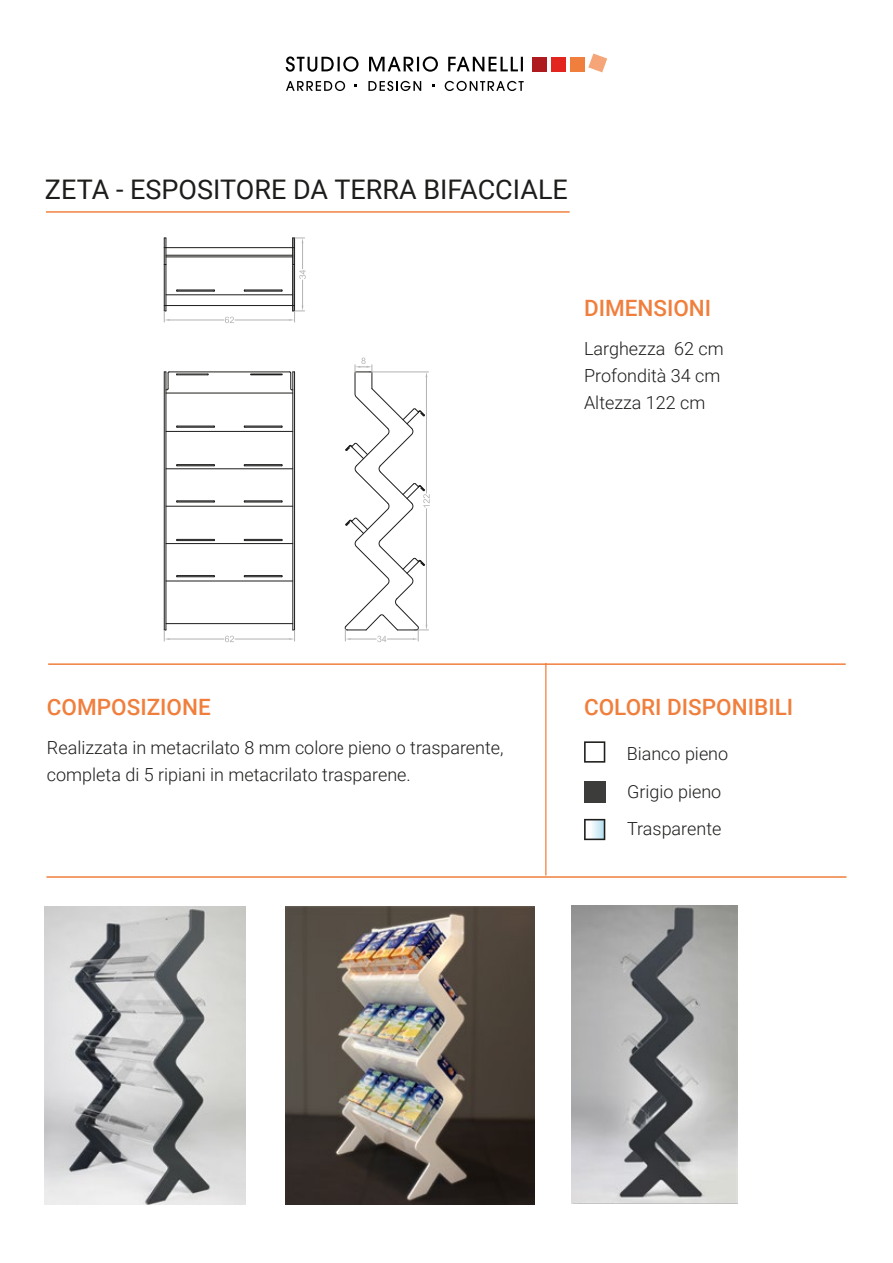
<style>
.page{position:relative;width:893px;height:1263px;background:#fff}
.page>*{position:absolute;margin:0;border:0;box-sizing:border-box;transform-origin:0 0}
.t1{font:27px "Roboto";color:#1d1d1b}
.t2{font:500 22.5px "Roboto";color:#f07f3d}
.t3{font:300 18px/27px "Roboto";color:#1d1d1b}
</style>
<div class="page">
<hr style="left:46px;top:211px;width:524px;height:2px;background:#f07f3d">
<hr style="left:48px;top:663px;width:798px;height:2px;background:#f07f3d">
<hr style="left:46px;top:876px;width:800px;height:2px;background:#f07f3d">
<hr style="left:545px;top:663px;width:1px;height:212px;background:#f07f3d">
<svg style="left:584px;top:741px;width:21px;height:22px"></svg>
<div style="left:584px;top:782px;width:21px;height:21px;background:#3c3c3b"></div>
<svg style="left:584px;top:819px;width:21px;height:21px"></svg>
<img style="left:45px;top:906px;width:201px;height:298px">
<img style="left:285px;top:906px;width:249px;height:298px">
<img style="left:572px;top:906px;width:166px;height:297px">
<svg style="left:286px;top:56px;width:237px;height:16px"></svg>
<div style="left:532px;top:57px;width:14px;height:14px;background:#ae1a1d"></div>
<div style="left:551px;top:57px;width:14px;height:14px;background:#e32520"></div>
<div style="left:570px;top:57px;width:14px;height:14px;background:#f07f3d"></div>
<svg style="left:588px;top:54px;width:19px;height:18px"></svg>
<svg style="left:286px;top:81px;width:59px;height:10px"></svg>
<svg style="left:368px;top:81px;width:53px;height:10px"></svg>
<svg style="left:445px;top:81px;width:79px;height:10px"></svg>
<hr style="left:164px;top:305px;width:129px;height:1px;background:#1d1d1b">
<hr style="left:166px;top:247px;width:127px;height:1px;background:#1d1d1b">
<hr style="left:164px;top:265px;width:1px;height:46px;background:#1d1d1b">
<hr style="left:166px;top:255px;width:127px;height:1px;background:#1d1d1b">
<hr style="left:166px;top:257px;width:127px;height:1px;background:#1d1d1b">
<hr style="left:166px;top:295px;width:127px;height:1px;background:#1d1d1b">
<hr style="left:166px;top:265px;width:1px;height:46px;background:#1d1d1b">
<svg style="left:164px;top:238px;width:3px;height:27px"></svg>
<hr style="left:245px;top:291px;width:37px;height:1px;background:#1d1d1b">
<hr style="left:245px;top:290px;width:37px;height:1px;background:#1d1d1b">
<hr style="left:177px;top:291px;width:37px;height:1px;background:#1d1d1b">
<hr style="left:177px;top:290px;width:37px;height:1px;background:#1d1d1b">
<hr style="left:170px;top:320px;width:54px;height:1px;background:#b2b2b2">
<hr style="left:235px;top:320px;width:54px;height:1px;background:#b2b2b2">
<svg style="left:164px;top:306px;width:6px;height:16px"></svg>
<svg style="left:289px;top:238px;width:17px;height:84px"></svg>
<svg style="left:225px;top:317px;width:9px;height:6px"></svg>
<svg style="left:164px;top:358px;width:266px;height:284px"></svg>
<h1 class="t1" style="left:45px;top:170px;width:524px">ZETA - ESPOSITORE DA TERRA BIFACCIALE</h1>
<p class="t2" style="left:584px;top:292px;width:129px">DIMENSIONI</p>
<p class="t3" style="left:584px;top:334px;width:141px">Larghezza 62 cm<br>Profondità 34 cm<br>Altezza 122 cm</p>
<p class="t2" style="left:47px;top:692px;width:165px">COMPOSIZIONE</p>
<p class="t3" style="left:47px;top:734px;width:458px">Realizzata in metacrilato 8 mm colore pieno o trasparente, completa di 5 ripiani in metacrilato trasparene.</p>
<p class="t2" style="left:584px;top:692px;width:211px">COLORI DISPONIBILI</p>
<p class="t3" style="left:627px;top:734px;width:103px;line-height:38px">Bianco pieno<br>Grigio pieno<br>Trasparente</p>
</div>
